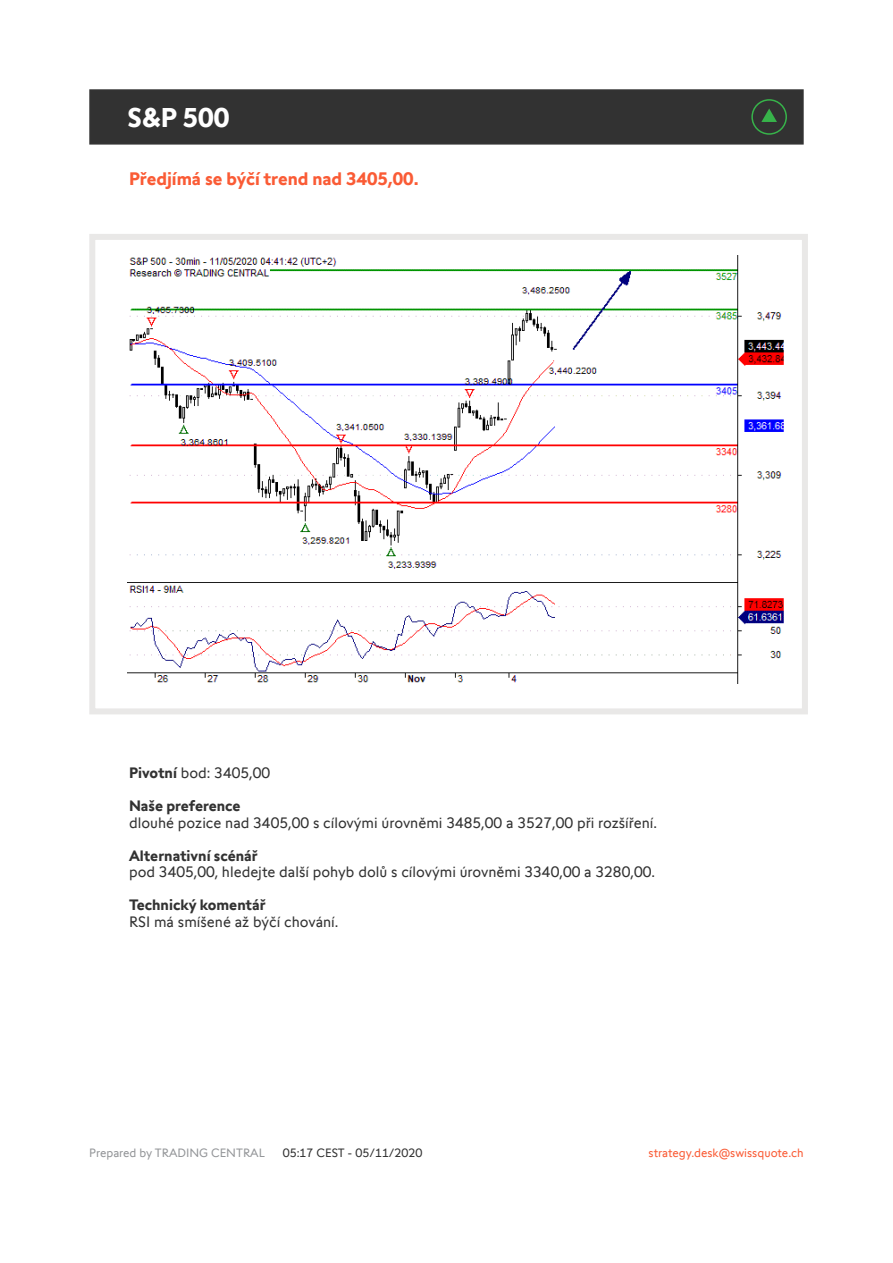
<style>
.page{position:relative;width:893px;height:1263px;background:#fff}
.page>*{position:absolute;margin:0;border:0;box-sizing:border-box;transform-origin:0 0}
.t1{font:700 27px "Swissquote CT";color:#fff}
.t2{font:700 18px "Swissquote CT";color:#fa5b35}
.t3{font:15px "Swissquote CT";color:#323232}
.t4{font:700 15px "Swissquote CT";color:#323232}
.t5{font:12px "Swissquote CT";color:#fa5b35}
.t6{font:12px "Swissquote CT";color:#939598}
.t7{font:12px "Swissquote CT";color:#323232}
.s1{font-weight:700}
</style>
<div class="page">
<div style="left:89px;top:234px;width:719px;height:480px;border:6px solid #e9e8e7"></div>
<div style="left:89px;top:89px;width:715px;height:56px;background:#323232;border:2px solid #323232"></div>
<img style="left:128px;top:255px;width:656px;height:428px">
<svg style="left:751px;top:99px;width:36px;height:36px"></svg>
<h1 class="t1" style="left:128px;top:101px;width:103px">S&amp;P 500</h1>
<p class="t2" style="left:129px;top:168px;width:291px">Předjímá se býčí trend nad 3405,00.</p>
<p class="t3" style="left:129px;top:764px;width:143px"><span class="s1">Pivotní</span> bod: 3405,00</p>
<p class="t4" style="left:129px;top:797px;width:113px">Naše preference</p>
<p class="t3" style="left:129px;top:814px;width:530px">dlouhé pozice nad 3405,00 s cílovými úrovněmi 3485,00 a 3527,00 při rozšíření.</p>
<p class="t4" style="left:129px;top:846px;width:130px">Alternativní scénář</p>
<p class="t3" style="left:129px;top:863px;width:528px">pod 3405,00, hledejte další pohyb dolů s cílovými úrovněmi 3340,00 a 3280,00.</p>
<p class="t4" style="left:129px;top:896px;width:138px">Technický komentář</p>
<p class="t3" style="left:129px;top:913px;width:211px">RSI má smíšené až býčí chování.</p>
<p class="t6" style="left:89px;top:1145px;width:177px">Prepared by TRADING CENTRAL</p>
<p class="t7" style="left:283px;top:1145px;width:141px">05:17 CEST - 05/11/2020</p>
<p class="t5" style="left:649px;top:1145px;width:157px">strategy.desk@swissquote.ch</p>
</div>
